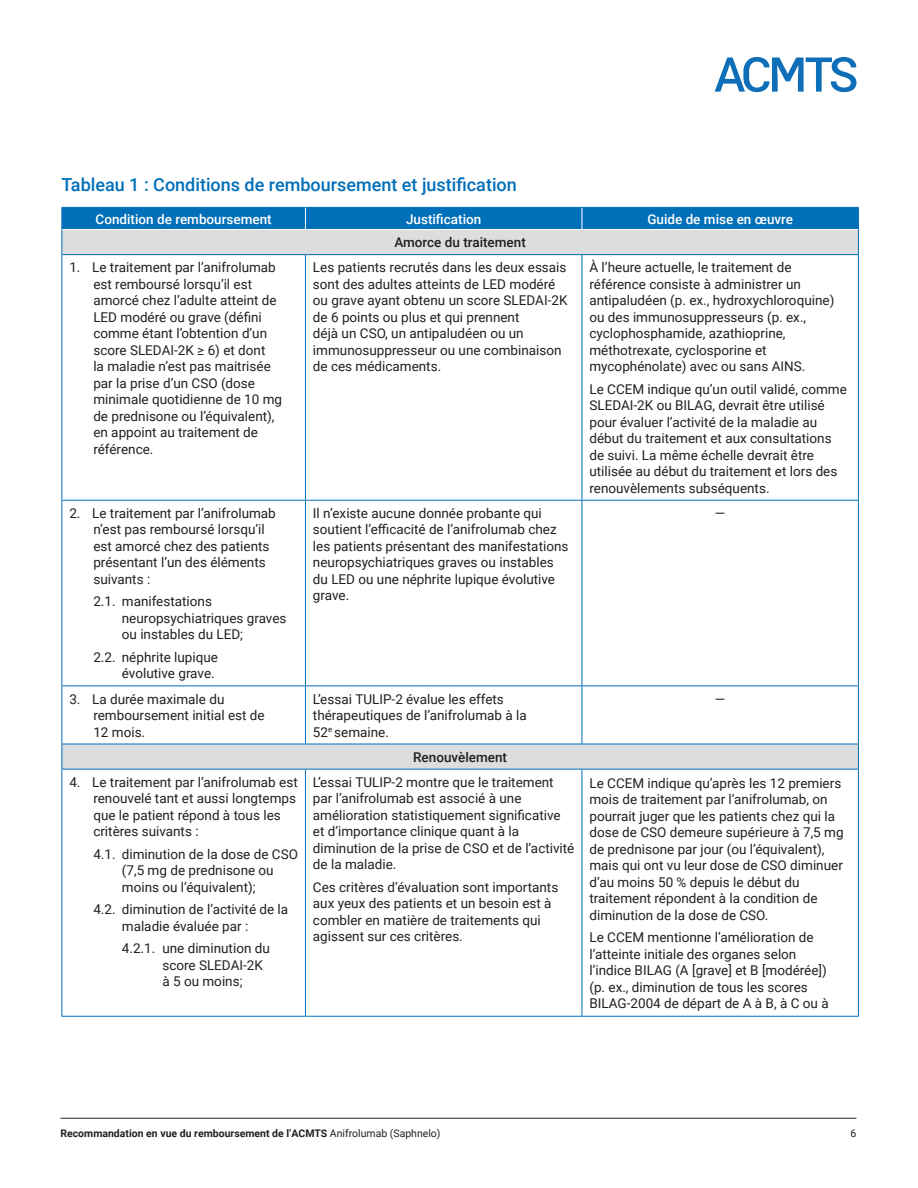
<style>
.page{position:relative;width:918px;height:1188px;background:#fff}
.page>*{position:absolute;margin:0;border:0;box-sizing:border-box;transform-origin:0 0}
.t1{font:500 18px "Roboto";color:#006fb9}
.t2{font:13.5px/16.5px "Roboto";color:#231f20}
.t3{font:500 13.5px "Roboto";color:#fff}
.t4{font:500 13.5px "Roboto";color:#231f20}
.t5{font:700 10.5px "Roboto";color:#231f20}
.t6{font:10.5px "Roboto";color:#231f20}
.s1{font-weight:500}
.s2{font-weight:400}
</style>
<div class="page">
<svg style="left:715px;top:57px;width:141px;height:35px"></svg>
<hr style="left:60px;top:1118px;width:796px;height:1px;background:#231f20">
<svg style="left:63px;top:255px;width:795px;height:514px"></svg>
<hr style="left:62px;top:255px;width:1px;height:245px;background:#006fb9">
<hr style="left:305px;top:255px;width:1px;height:245px;background:#006fb9">
<hr style="left:582px;top:255px;width:1px;height:245px;background:#006fb9">
<hr style="left:858px;top:255px;width:1px;height:245px;background:#006fb9">
<hr style="left:62px;top:500px;width:243px;height:1px;background:#006fb9">
<hr style="left:62px;top:501px;width:1px;height:185px;background:#006fb9">
<hr style="left:305px;top:500px;width:277px;height:1px;background:#006fb9">
<hr style="left:305px;top:501px;width:1px;height:185px;background:#006fb9">
<hr style="left:582px;top:500px;width:277px;height:1px;background:#006fb9">
<hr style="left:582px;top:501px;width:1px;height:185px;background:#006fb9">
<hr style="left:858px;top:501px;width:1px;height:185px;background:#006fb9">
<hr style="left:62px;top:686px;width:243px;height:1px;background:#006fb9">
<hr style="left:62px;top:686px;width:1px;height:58px;background:#006fb9">
<hr style="left:305px;top:686px;width:277px;height:1px;background:#006fb9">
<hr style="left:305px;top:686px;width:1px;height:58px;background:#006fb9">
<hr style="left:582px;top:686px;width:277px;height:1px;background:#006fb9">
<hr style="left:582px;top:686px;width:1px;height:58px;background:#006fb9">
<hr style="left:858px;top:686px;width:1px;height:58px;background:#006fb9">
<hr style="left:62px;top:770px;width:1px;height:246px;background:#006fb9">
<hr style="left:305px;top:770px;width:1px;height:246px;background:#006fb9">
<hr style="left:582px;top:770px;width:1px;height:246px;background:#006fb9">
<hr style="left:858px;top:770px;width:1px;height:246px;background:#006fb9">
<hr style="left:62px;top:1016px;width:243px;height:1px;background:#006fb9">
<hr style="left:305px;top:1016px;width:277px;height:1px;background:#006fb9">
<hr style="left:582px;top:1016px;width:277px;height:1px;background:#006fb9">
<hr style="left:62px;top:744px;width:243px;height:1px;background:#006fb9">
<svg style="left:62px;top:744px;width:1px;height:25px"></svg>
<hr style="left:305px;top:744px;width:277px;height:1px;background:#006fb9">
<hr style="left:582px;top:744px;width:277px;height:1px;background:#006fb9">
<svg style="left:858px;top:744px;width:1px;height:25px"></svg>
<hr style="left:62px;top:769px;width:243px;height:1px;background:#006fb9">
<hr style="left:305px;top:769px;width:277px;height:1px;background:#006fb9">
<hr style="left:582px;top:769px;width:277px;height:1px;background:#006fb9">
<svg style="left:62px;top:207px;width:797px;height:47px;background:#76aacd"></svg>
<hr style="left:62px;top:254px;width:243px;height:1px;background:#006fb9">
<hr style="left:305px;top:254px;width:277px;height:1px;background:#006fb9">
<hr style="left:582px;top:254px;width:277px;height:1px;background:#006fb9">
<h1 class="t1" style="left:62px;top:171px;width:457px">Tableau 1 : Conditions de remboursement et justification</h1>
<p class="t3" style="left:96px;top:209px;width:178px">Condition de remboursement</p>
<p class="t3" style="left:406px;top:209px;width:77px">Justification</p>
<p class="t3" style="left:647px;top:209px;width:147px">Guide de mise en œuvre</p>
<p class="t4" style="left:394px;top:233px;width:133px">Amorce du traitement</p>
<p class="t2" style="left:93px;top:259px;width:190px;text-indent:-24px">1. Le traitement par l’anifrolumab est remboursé lorsqu’il est amorcé chez l’adulte atteint de<br>LED modéré ou grave (défini comme étant l’obtention d’un score SLEDAI-2K ≥ 6) et dont<br>la maladie n’est pas maitrisée par la prise d’un CSO (dose minimale quotidienne de 10 mg de prednisone ou l’équivalent), en appoint au traitement de référence.</p>
<p class="t2" style="left:313px;top:259px;width:256px">Les patients recrutés dans les deux essais sont des adultes atteints de LED modéré ou grave ayant obtenu un score SLEDAI‑2K de 6 points ou plus et qui prennent<br>déjà un CSO, un antipaludéen ou un immunosuppresseur ou une combinaison de ces médicaments.</p>
<p class="t2" style="left:589px;top:259px;width:246px">À l’heure actuelle, le traitement de référence consiste à administrer un antipaludéen (p. ex., hydroxychloroquine) ou des immunosuppresseurs (p. ex., cyclophosphamide, azathioprine, méthotrexate, cyclosporine et mycophénolate) avec ou sans AINS.</p>
<p class="t2" style="left:589px;top:380px;width:259px">Le CCEM indique qu’un outil validé, comme SLEDAI-2K ou BILAG, devrait être utilisé pour évaluer l’activité de la maladie au début du traitement et aux consultations de suivi. La même échelle devrait être utilisée au début du traitement et lors des renouvèlements subséquents.</p>
<p class="t2" style="left:93px;top:504px;width:184px;text-indent:-24px">2. Le traitement par l’anifrolumab n’est pas remboursé lorsqu’il est amorcé chez des patients présentant l’un des éléments suivants :</p>
<p class="t2" style="left:122px;top:593px;width:166px;text-indent:-28px">2.1. manifestations neuropsychiatriques graves ou instables du LED;</p>
<p class="t2" style="left:93px;top:648px;width:126px;text-align:right">2.2. néphrite lupique évolutive grave.</p>
<p class="t2" style="left:313px;top:504px;width:257px">Il n’existe aucune donnée probante qui soutient l’efficacité de l’anifrolumab chez les patients présentant des manifestations neuropsychiatriques graves ou instables du LED ou une néphrite lupique évolutive grave.</p>
<p class="t2" style="left:715px;top:504px;width:12px">—</p>
<p class="t2" style="left:93px;top:690px;width:173px;text-indent:-24px">3. La durée maximale du remboursement initial est de<br>12 mois.</p>
<p class="t2" style="left:313px;top:690px;width:215px">L’essai TULIP-2 évalue les effets thérapeutiques de l’anifrolumab à la<br>52<sup>e</sup> semaine.</p>
<p class="t2" style="left:715px;top:690px;width:12px">—</p>
<p class="t4" style="left:413px;top:747px;width:95px">Renouvèlement</p>
<p class="t2" style="left:93px;top:773px;width:206px;text-indent:-24px">4. Le traitement par l’anifrolumab est renouvelé tant et aussi longtemps que le patient répond à tous les critères suivants :</p>
<p class="t2" style="left:122px;top:845px;width:178px;text-indent:-28px">4.1. diminution de la dose de CSO (7,5 mg de prednisone ou moins ou l’équivalent);</p>
<p class="t2" style="left:122px;top:901px;width:168px;text-indent:-28px">4.2. diminution de l’activité de la maladie évaluée par :</p>
<p class="t2" style="left:162px;top:940px;width:109px;text-indent:-40px">4.2.1. une diminution du score SLEDAI-2K à 5 ou moins;</p>
<p class="t2" style="left:313px;top:773px;width:263px">L’essai TULIP-2 montre que le traitement par l’anifrolumab est associé à une amélioration statistiquement significative et d’importance clinique quant à la diminution de la prise de CSO et de l’activité de la maladie.</p>
<p class="t2" style="left:313px;top:878px;width:247px">Ces critères d’évaluation sont importants aux yeux des patients et un besoin est à combler en matière de traitements qui agissent sur ces critères.</p>
<p class="t2" style="left:589px;top:774px;width:256px">Le CCEM indique qu’après les 12 premiers mois de traitement par l’anifrolumab, on pourrait juger que les patients chez qui la dose de CSO demeure supérieure à 7,5 mg de prednisone par jour (ou l’équivalent), mais qui ont vu leur dose de CSO diminuer d’au moins 50 % depuis le début du traitement répondent à la condition de diminution de la dose de CSO.</p>
<p class="t2" style="left:589px;top:928px;width:241px">Le CCEM mentionne l’amélioration de l’atteinte initiale des organes selon l’indice BILAG (A [grave] et B [modérée]) (p. ex., diminution de tous les scores BILAG-2004 de départ de A à B, à C ou à</p>
<p class="t5" style="left:60px;top:1126px;width:382px">Recommandation en vue du remboursement de l<span class="s1">’</span>ACMTS <span class="s2">Anifrolumab (Saphnelo)</span></p>
<p class="t6" style="left:851px;top:1126px;width:7px">6</p>
</div>
